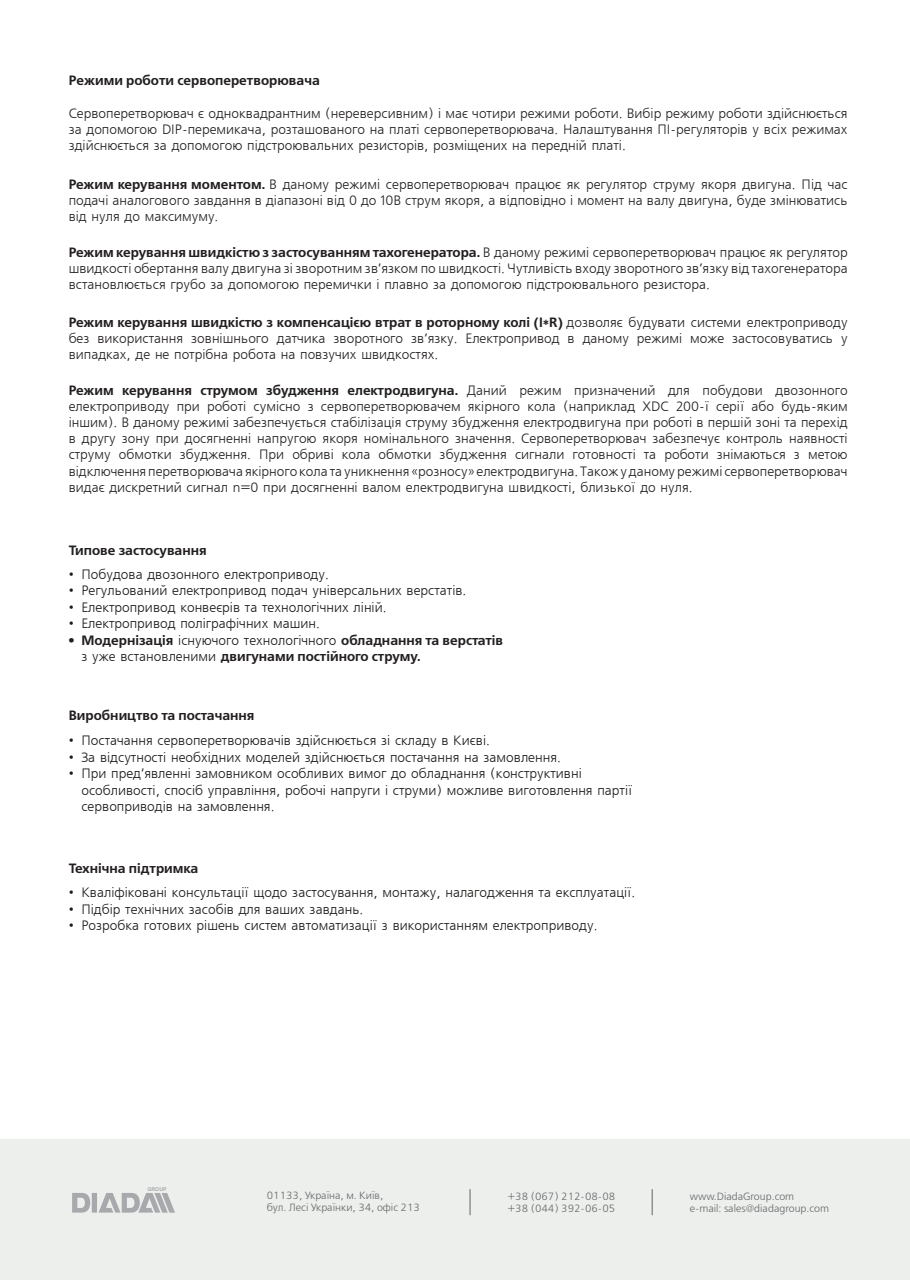
<style>
.page{position:relative;width:910px;height:1280px;background:#fff}
.page>*{position:absolute;margin:0;border:0;box-sizing:border-box;transform-origin:0 0}
.t1{font:13.5px/16.2px "Free Set CTT";color:#231f20;text-align:justify}
.t2{font:13.5px/16.5px "Free Set CTT";color:#1a1a18}
.t3{font:700 13.5px/16.5px "Free Set C";color:#231f20}
.t4{font:10.5px/12px "Free Set Light C";color:#636366}
.t5{font:700 5.25px "Arial";color:#a8a9ad}
.s1{font-family:"Free Set C";font-weight:700}
.s2{font-family:"Free Set CTT";font-weight:400;color:#1a1a18}
</style>
<div class="page">
<div style="left:0;top:1139px;width:910px;height:141px;background:#edefed"></div>
<svg style="left:72px;top:1193px;width:103px;height:20px"></svg>
<svg style="left:470px;top:1189px;width:1px;height:26px"></svg>
<svg style="left:652px;top:1189px;width:1px;height:26px"></svg>
<p class="t3" style="left:69px;top:72px;width:253px">Режими роботи сервоперетворювача</p>
<p class="t1" style="left:69px;top:106px;width:780px">Сервоперетворювач є одноквадрантним (нереверсивним) і має чотири режими роботи. Вибір режиму роботи здійснюється за допомогою DIP-перемикача, розташованого на платі сервоперетворювача. Налаштування ПІ-регуляторів у всіх режимах здійснюється за допомогою підстроювальних резисторів, розміщених на передній платі.</p>
<p class="t1" style="left:69px;top:177px;width:781px"><span class="s1">Режим керування моментом.</span> В даному режимі сервоперетворювач працює як регулятор струму якоря двигуна. Під час подачі аналогового завдання в діапазоні від 0 до 10В струм якоря, а відповідно і момент на валу двигуна, буде змінюватись від нуля до максимуму.</p>
<p class="t1" style="left:69px;top:245px;width:781px"><span class="s1">Режим керування швидкістю з застосуванням тахогенератора.</span> В даному режимі сервоперетворювач працює як регулятор швидкості обертання валу двигуна зі зворотним зв’язком по швидкості. Чутливість входу зворотного зв’язку від тахогенератора встановлюється грубо за допомогою перемички і плавно за допомогою підстроювального резистора.</p>
<p class="t1" style="left:69px;top:315px;width:781px"><span class="s1">Режим керування швидкістю з компенсацією втрат в роторному колі (I*R)</span> дозволяє будувати системи електроприводу без використання зовнішнього датчика зворотного зв’язку. Електропривод в даному режимі може застосовуватись у випадках, де не потрібна робота на повзучих швидкостях.</p>
<p class="t1" style="left:69px;top:383px;width:781px"><span class="s1">Режим керування струмом збудження електродвигуна.</span> Даний режим призначений для побудови двозонного електроприводу при роботі сумісно з сервоперетворювачем якірного кола (наприклад XDC 200-ї серії або будь-яким іншим). В даному режимі забезпечується стабілізація струму збудження електродвигуна при роботі в першій зоні та перехід в другу зону при досягненні напругою якоря номінального значення. Сервоперетворювач забезпечує контроль наявності струму обмотки збудження. При обриві кола обмотки збудження сигнали готовності та роботи знімаються з метою відключення перетворювача якірного кола та уникнення «розносу» електродвигуна. Також у даному режимі сервоперетворювач видає дискретний сигнал n=0 при досягненні валом електродвигуна швидкості, близької до нуля.</p>
<p class="t3" style="left:69px;top:542px;width:140px">Типове застосування</p>
<p class="t2" style="left:69px;top:566px;width:262px">• Побудова двозонного електроприводу.</p>
<p class="t2" style="left:69px;top:583px;width:399px">• Регульований електропривод подач універсальних верстатів.</p>
<p class="t2" style="left:69px;top:599px;width:319px">• Електропривод конвеєрів та технологічних ліній.</p>
<p class="t2" style="left:69px;top:616px;width:253px">• Електропривод поліграфічних машин.</p>
<p class="t3" style="left:81px;top:632px;width:423px;text-indent:-13px">• Модернізація <span class="s2">існуючого технологічного</span> обладнання та верстатів <span class="s2">з уже встановленими</span> двигунами постійного струму.</p>
<p class="t3" style="left:69px;top:708px;width:187px">Виробництво та постачання</p>
<p class="t2" style="left:69px;top:733px;width:423px">• Постачання сервоперетворювачів здійснюється зі складу в Києві.</p>
<p class="t2" style="left:69px;top:750px;width:494px">• За відсутності необхідних моделей здійснюється постачання на замовлення.</p>
<p class="t2" style="left:81px;top:766px;width:553px;text-indent:-13px">• При пред’явленні замовником особливих вимог до обладнання (конструктивні особливості, спосіб управління, робочі напруги і струми) можливе виготовлення партії сервоприводів на замовлення.</p>
<p class="t3" style="left:69px;top:860px;width:131px">Технічна підтримка</p>
<p class="t2" style="left:69px;top:885px;width:568px">• Кваліфіковані консультації щодо застосування, монтажу, налагодження та експлуатації.</p>
<p class="t2" style="left:69px;top:901px;width:296px">• Підбір технічних засобів для ваших завдань.</p>
<p class="t2" style="left:69px;top:918px;width:530px">• Розробка готових рішень систем автоматизації з використанням електроприводу.</p>
<p class="t5" style="left:147px;top:1186px;width:21px">GROUP</p>
<p class="t4" style="left:267px;top:1190px;width:155px">01133, Україна, м. Київ,<br>бул. Лесі Українки, 34, офіс 213</p>
<p class="t4" style="left:507px;top:1191px;width:109px">+38 (067) 212-08-08 +38 (044) 392-06-05</p>
<p class="t4" style="left:690px;top:1191px;width:141px">www.DiadaGroup.com<br>e-mail: sales@diadagroup.com</p>
</div>
